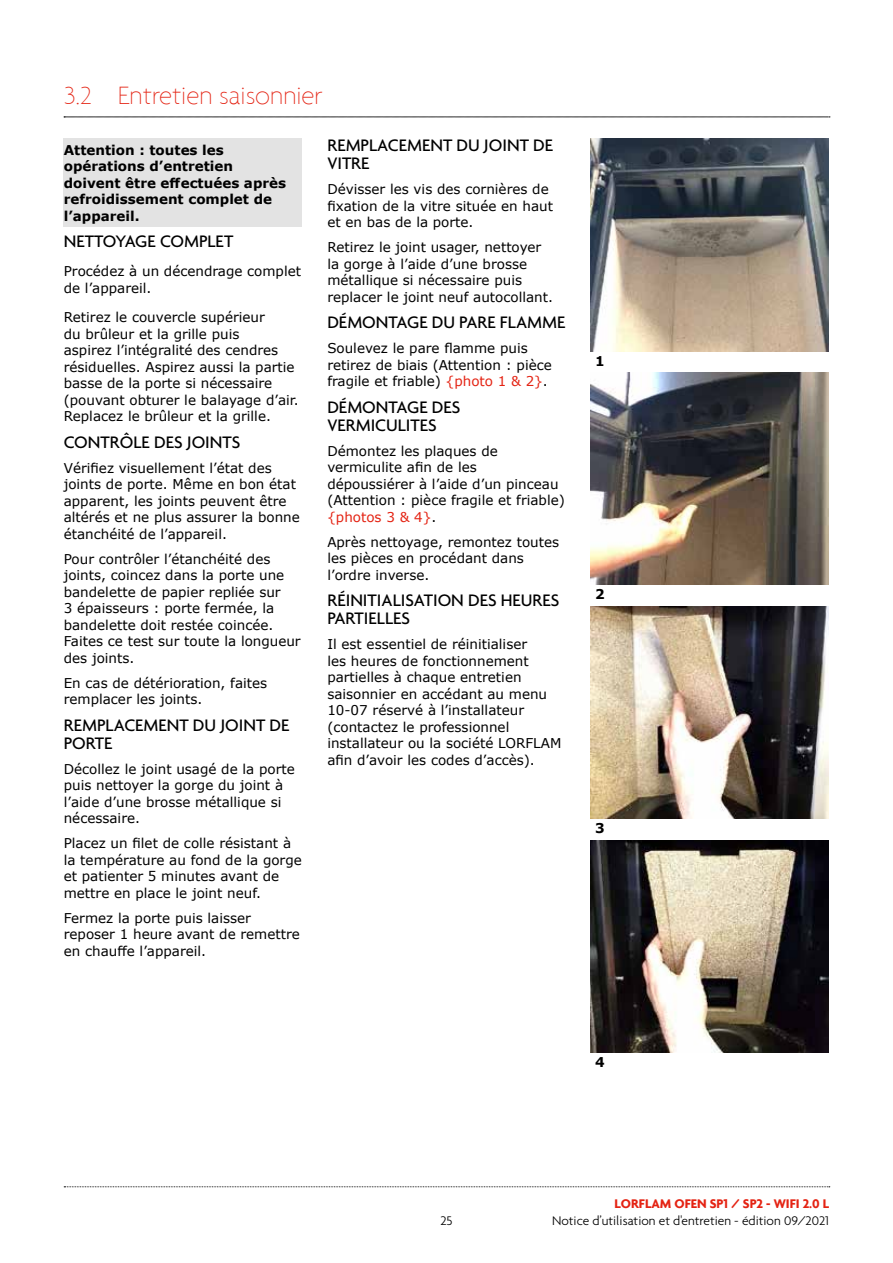
<style>
.page{position:relative;width:893px;height:1263px;background:#fff}
.page>*{position:absolute;margin:0;border:0;box-sizing:border-box;transform-origin:0 0}
.t1{font:100 27px "Agenda";color:#e42313}
.t2{font:500 18px/18px "Agenda";color:#000}
.t3{font:13.5px/16.5px "Verdana";color:#000}
.t4{font:700 13.5px/16.5px "Verdana";color:#000}
.t5{font:300 13.5px "Agenda";color:#000}
.t6{font:700 13.5px "Agenda";color:#e42313}
.s1{color:#e42313}
</style>
<div class="page">
<img style="left:591px;top:138px;width:238px;height:213px">
<img style="left:591px;top:372px;width:238px;height:213px">
<img style="left:591px;top:606px;width:238px;height:213px">
<img style="left:591px;top:840px;width:238px;height:213px">
<div style="left:64px;top:138px;width:238px;height:89px;background:#e3e3e3"></div>
<svg style="left:64px;top:117px;width:766px;height:1px"></svg>
<svg style="left:64px;top:1186px;width:766px;height:1px"></svg>
<h1 class="t1" style="left:64px;top:80px;width:260px">3.2 Entretien saisonnier</h1>
<p class="t4" style="left:64px;top:141px;width:224px">Attention : toutes les opérations d’entretien doivent être effectuées après refroidissement complet de l’appareil.</p>
<h2 class="t2" style="left:64px;top:232px;width:171px">NETTOYAGE COMPLET</h2>
<p class="t3" style="left:64px;top:263px;width:239px">Procédez à un décendrage complet de l’appareil.</p>
<p class="t3" style="left:64px;top:309px;width:236px">Retirez le couvercle supérieur<br>du brûleur et la grille puis<br>aspirez l’intégralité des cendres résiduelles. Aspirez aussi la partie basse de la porte si nécessaire (pouvant obturer le balayage d’air.<br>Replacez le brûleur et la grille.</p>
<h2 class="t2" style="left:64px;top:432px;width:178px">CONTRÔLE DES JOINTS</h2>
<p class="t3" style="left:64px;top:459px;width:238px">Vérifiez visuellement l’état des joints de porte. Même en bon état apparent, les joints peuvent être altérés et ne plus assurer la bonne étanchéité de l’appareil.</p>
<p class="t3" style="left:64px;top:550px;width:238px">Pour contrôler l’étanchéité des joints, coincez dans la porte une bandelette de papier repliée sur<br>3 épaisseurs : porte fermée, la bandelette doit restée coincée.<br>Faites ce test sur toute la longueur des joints.</p>
<p class="t3" style="left:64px;top:674px;width:205px">En cas de détérioration, faites remplacer les joints.</p>
<h2 class="t2" style="left:64px;top:715px;width:227px">REMPLACEMENT DU JOINT DE<br>PORTE</h2>
<p class="t3" style="left:64px;top:760px;width:233px">Décollez le joint usagé de la porte puis nettoyer la gorge du joint à l’aide d’une brosse métallique si nécessaire.</p>
<p class="t3" style="left:64px;top:835px;width:240px">Placez un filet de colle résistant à la température au fond de la gorge et patienter 5 minutes avant de mettre en place le joint neuf.</p>
<p class="t3" style="left:64px;top:909px;width:238px">Fermez la porte puis laisser reposer 1 heure avant de remettre en chauffe l’appareil.</p>
<h2 class="t2" style="left:327px;top:136px;width:227px">REMPLACEMENT DU JOINT DE<br>VITRE</h2>
<p class="t3" style="left:327px;top:181px;width:227px">Dévisser les vis des cornières de fixation de la vitre située en haut et en bas de la porte.</p>
<p class="t3" style="left:327px;top:239px;width:227px">Retirez le joint usager, nettoyer la gorge à l’aide d’une brosse métallique si nécessaire puis replacer le joint neuf autocollant.</p>
<h2 class="t2" style="left:327px;top:313px;width:240px">DÉMONTAGE DU PARE FLAMME</h2>
<p class="t3" style="left:327px;top:340px;width:226px">Soulevez le pare flamme puis retirez de biais (Attention : pièce fragile et friable) <span class="s1">{photo 1 &amp; 2}</span>.</p>
<h2 class="t2" style="left:327px;top:397px;width:135px">DÉMONTAGE DES<br>VERMICULITES</h2>
<p class="t3" style="left:327px;top:442px;width:239px">Démontez les plaques de vermiculite afin de les dépoussiérer à l’aide d’un pinceau (Attention : pièce fragile et friable) <span class="s1">{photos 3 &amp; 4}</span>.</p>
<p class="t3" style="left:327px;top:533px;width:233px">Après nettoyage, remontez toutes les pièces en procédant dans l’ordre inverse.</p>
<h2 class="t2" style="left:327px;top:591px;width:234px">RÉINITIALISATION DES HEURES<br>PARTIELLES</h2>
<p class="t3" style="left:327px;top:636px;width:236px">Il est essentiel de réinitialiser<br>les heures de fonctionnement partielles à chaque entretien saisonnier en accédant au menu<br>10-07 réservé à l’installateur (contactez le professionnel installateur ou la société LORFLAM afin d’avoir les codes d’accès).</p>
<p class="t4" style="left:595px;top:352px;width:11px">1</p>
<p class="t4" style="left:595px;top:586px;width:11px">2</p>
<p class="t4" style="left:595px;top:820px;width:11px">3</p>
<p class="t4" style="left:595px;top:1054px;width:11px">4</p>
<p class="t5" style="left:440px;top:1212px;width:14px">25</p>
<p class="t6" style="left:614px;top:1196px;width:216px">LORFLAM OFEN SP1 / SP2 - WIFI 2.0 L</p>
<p class="t5" style="left:552px;top:1212px;width:279px">Notice d’utilisation et d'entretien - édition 09/2021</p>
</div>
